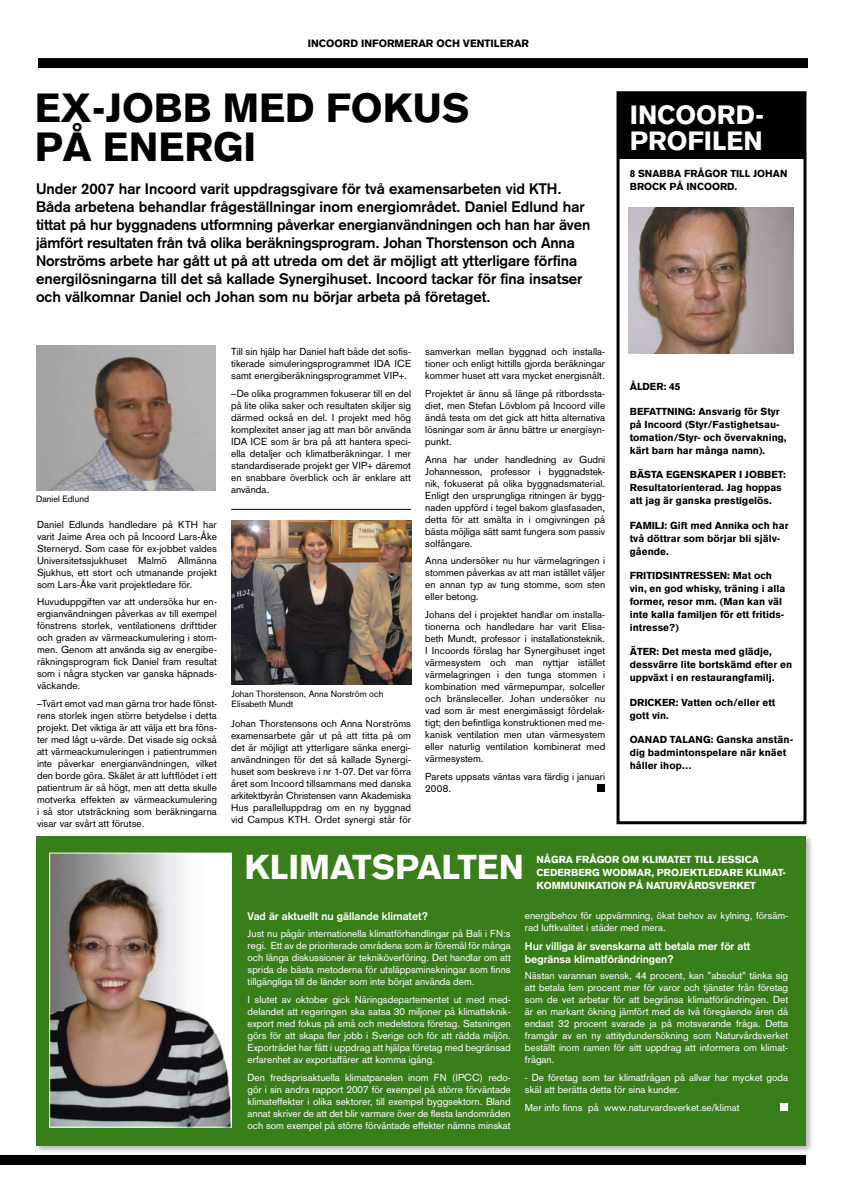
<style>
.page{position:relative;width:842px;height:1191px;background:#fff}
.page>*{position:absolute;margin:0;border:0;box-sizing:border-box;transform-origin:0 0}
.t1{font:900 40px/39px "Akzidenz Grotesk";color:#000}
.t2{font:900 34px "Akzidenz Grotesk";color:#fff}
.t3{font:900 26px/26px "Akzidenz Grotesk";color:#fff}
.t4{font:700 15px/18px "Akzidenz Grotesk";color:#000}
.t5{font:700 11px/13.2px "Akzidenz Grotesk";color:#fff}
.t6{font:900 10.4px "Akzidenz Grotesk";color:#000}
.t7{font:10px/12px "Akzidenz Grotesk";letter-spacing:.005em;color:#000;text-align:justify}
.t8{font:10px/12px "Akzidenz Grotesk";color:#fff;text-align:justify}
.t9{font:900 10px/13px "Akzidenz Grotesk";color:#000}
.t10{font:900 10px/13px "Akzidenz Grotesk";color:#fff}
.t11{font:9px/10px "Akzidenz Grotesk";color:#000}
</style>
<div class="page">
<div style="left:33px;top:834px;width:785px;height:324px;background:#000;opacity:.3"></div>
<div style="left:36px;top:836px;width:770px;height:309px;background:#387e19"></div>
<div style="left:0;top:1155px;width:806px;height:10px;background:#000"></div>
<div style="left:38px;top:58px;width:770px;height:10px;background:#000"></div>
<img style="left:51px;top:854px;width:179px;height:271px">
<div style="left:49px;top:852px;width:183px;height:275px;border:1px solid #fff"></div>
<hr style="left:231px;top:509px;width:180px;height:1px;background:#000">
<img style="left:231px;top:520px;width:180px;height:165px">
<div style="left:616px;top:91px;width:190px;height:733px;border:3px solid #000"></div>
<div style="left:619px;top:93px;width:187px;height:66px;background:#000"></div>
<img style="left:628px;top:207px;width:166px;height:146px">
<img style="left:36px;top:346px;width:179px;height:144px">
<div style="left:597px;top:783px;width:8px;height:8px;background:#000"></div>
<div style="left:781px;top:1102px;width:7px;height:8px;background:#fff"></div>
<p class="t6" style="left:308px;top:37px;width:223px">incoord informerar och ventilerar</p>
<h1 class="t1" style="left:35px;top:88px;width:436px">Ex-jobb med fokus på energi</h1>
<p class="t4" style="left:36px;top:179px;width:556px">Under 2007 har Incoord varit uppdragsgivare för två examensarbeten vid KTH.<br>Båda arbetena behandlar frågeställningar inom energiområdet. Daniel Edlund har tittat på hur byggnadens utformning påverkar energianvändningen och han har även jämfört resultaten från två olika beräkningsprogram. Johan Thorstenson och Anna Norströms arbete har gått ut på att utreda om det är möjligt att ytterligare förfina energilösningarna till det så kallade Synergihuset. Incoord tackar för fina insatser och välkomnar Daniel och Johan som nu börjar arbeta på företaget.</p>
<p class="t11" style="left:36px;top:494px;width:55px">Daniel Edlund</p>
<p class="t7" style="left:37px;top:518px;width:181px">Daniel Edlunds handledare på KTH har varit Jaime Area och på Incoord Lars-Åke Sterneryd. Som case för ex-jobbet valdes Universitetssjukhuset Malmö Allmänna Sjukhus, ett stort och utmanande projekt som Lars-Åke varit projektledare för.</p>
<p class="t7" style="left:37px;top:595px;width:181px">Huvuduppgiften var att undersöka hur en&shy;ergianvändningen påverkas av till exempel fönstrens storlek, ventilationens drifttider och graden av värmeackumulering i stom&shy;men. Genom att använda sig av energibe&shy;räkningsprogram fick Daniel fram resultat som i några stycken var ganska häpnads&shy;väckande.</p>
<p class="t7" style="left:37px;top:697px;width:181px">–Tvärt emot vad man gärna tror hade fönst&shy;rens storlek ingen större betydelse i detta projekt. Det viktiga är att välja ett bra föns&shy;ter med lågt u-värde. Det visade sig också att värmeackumuleringen i patientrummen inte påverkar energianvändningen, vilket den borde göra. Skälet är att luftflödet i ett patientrum är så högt, men att detta skulle motverka effekten av värmeackumulering i så stor utsträckning som beräkningarna visar var svårt att förutse.</p>
<p class="t7" style="left:231px;top:346px;width:181px">Till sin hjälp har Daniel haft både det sofis&shy;tikerade simuleringsprogrammet IDA ICE samt energiberäkningsprogrammet VIP+.</p>
<p class="t7" style="left:231px;top:387px;width:181px">–De olika programmen fokuserar till en del på lite olika saker och resultaten skiljer sig därmed också en del. I projekt med hög komplexitet anser jag att man bör använda IDA ICE som är bra på att hantera speci&shy;ella detaljer och klimatberäkningar. I mer standardiserade projekt ger VIP+ däremot en snabbare överblick och är enklare att använda.</p>
<p class="t11" style="left:231px;top:688px;width:153px">Johan Thorstenson, Anna Norström och<br>Elisabeth Mundt</p>
<p class="t7" style="left:231px;top:717px;width:181px">Johan Thorstensons och Anna Norströms examensarbete går ut på att titta på om det är möjligt att ytterligare sänka energi&shy;användningen för det så kallade Synergi&shy;huset som beskrevs i nr 1-07. Det var förra året som Incoord tillsammans med danska arkitektbyrån Christensen vann Akademiska Hus parallelluppdrag om en ny byggnad vid Campus KTH. Ordet synergi står för</p>
<p class="t7" style="left:425px;top:346px;width:181px">samverkan mellan byggnad och installa&shy;tioner och enligt hittills gjorda beräkningar kommer huset att vara mycket energisnålt.</p>
<p class="t7" style="left:425px;top:387px;width:181px">Projektet är ännu så länge på ritbordssta&shy;diet, men Stefan Lövblom på Incoord ville ändå testa om det gick att hitta alternativa lösningar som är ännu bättre ur energisyn&shy;punkt.</p>
<p class="t7" style="left:425px;top:453px;width:181px">Anna har under handledning av Gudni Johannesson, professor i byggnadstek&shy;nik, fokuserat på olika byggnadsmaterial.<br>Enligt den ursprungliga ritningen är bygg&shy;naden uppförd i tegel bakom glasfasaden, detta för att smälta in i omgivningen på bästa möjliga sätt samt fungera som passiv solfångare.</p>
<p class="t7" style="left:425px;top:555px;width:181px">Anna undersöker nu hur värmelagringen i stommen påverkas av att man istället väljer en annan typ av tung stomme, som sten eller betong.</p>
<p class="t7" style="left:425px;top:608px;width:181px">Johans del i projektet handlar om installa&shy;tionerna och handledare har varit Elisa&shy;beth Mundt, professor i installationsteknik.<br>I Incoords förslag har Synergihuset inget värmesystem och man nyttjar istället värmelagringen i den tunga stommen i kombination med värmepumpar, solceller och bränsleceller. Johan undersöker nu vad som är mest energimässigt fördelak&shy;tigt; den befintliga konstruktionen med me&shy;kanisk ventilation men utan värmesystem eller naturlig ventilation kombinerat med värmesystem.</p>
<p class="t7" style="left:425px;top:770px;width:181px">Parets uppsats väntas vara färdig i januari<br>2008.</p>
<h3 class="t3" style="left:630px;top:101px;width:136px">incoord&shy;profilen</h3>
<p class="t9" style="left:630px;top:167px;width:159px">8 snabba frågor till johan brock på incoord.</p>
<p class="t9" style="left:630px;top:380px;width:52px">Ålder: 45</p>
<p class="t9" style="left:630px;top:405px;width:158px">Befattning: Ansvarig för Styr på Incoord (Styr/Fastighetsau&shy;tomation/Styr- och övervakning, kärt barn har många namn).</p>
<p class="t9" style="left:630px;top:468px;width:158px">Bästa egenskaper i jobb et:<br>Resultatorienterad. Jag hoppas att jag är ganska prestigelös.</p>
<p class="t9" style="left:630px;top:518px;width:160px">Familj: Gift med Annika och har två döttrar som börjar bli själv&shy;gående.</p>
<p class="t9" style="left:630px;top:569px;width:157px">Fritidsintressen: Mat och vin, en god whisky, träning i alla former, resor mm. (Man kan väl inte kalla familjen för ett fritids&shy;intresse?)</p>
<p class="t9" style="left:630px;top:645px;width:164px">Äter: Det mesta med glädje, dessvärre lite bortskämd efter en uppväxt i en restaurangfamilj.</p>
<p class="t9" style="left:630px;top:695px;width:147px">Dricker: Vatten och/eller ett gott vin.</p>
<p class="t9" style="left:630px;top:733px;width:165px">Oanad talang: Ganska anstän&shy;dig badmintonspelare när knäet håller ihop…</p>
<h2 class="t2" style="left:244px;top:846px;width:281px">klimatSpalten</h2>
<p class="t10" style="left:536px;top:853px;width:251px">Några frågor om Klimatet till Jessica<br>Cederberg Wodmar, Projektledare klimat&shy;kommunikation på Naturvårdsverket</p>
<p class="t5" style="left:248px;top:909px;width:182px">Vad är aktuellt nu gällande klimatet?</p>
<p class="t8" style="left:248px;top:928px;width:265px">Just nu pågår internationella klimatförhandlingar på Bali i FN:s regi. Ett av de prioriterade områdena som är föremål för många och långa diskussioner är tekniköverföring. Det handlar om att sprida de bästa metoderna för utsläppsminskningar som finns tillgängliga till de länder som inte börjat använda dem.</p>
<p class="t8" style="left:248px;top:993px;width:265px">I slutet av oktober gick Näringsdepartementet ut med med&shy;delandet att regeringen ska satsa 30 miljoner på klimatteknik&shy;export med fokus på små och medelstora företag. Satsningen görs för att skapa fler jobb i Sverige och för att rädda miljön.<br>Exportrådet har fått i uppdrag att hjälpa företag med begränsad erfarenhet av exportaffärer att komma igång.</p>
<p class="t8" style="left:248px;top:1071px;width:265px">Den fredsprisaktuella klimatpanelen inom FN (IPCC) redo&shy;gör i sin andra rapport 2007 för exempel på större förväntade klimateffekter i olika sektorer, till exempel byggsektorn. Bland annat skriver de att det blir varmare över de flesta landområden och som exempel på större förväntade effekter nämns minskat</p>
<p class="t8" style="left:525px;top:909px;width:265px">energibehov för uppvärmning, ökat behov av kylning, försäm&shy;rad luftkvalitet i städer med mera.</p>
<p class="t5" style="left:525px;top:939px;width:227px">Hur villiga är svenskarna att betala mer för att begränsa klimatförändringen?</p>
<p class="t8" style="left:525px;top:969px;width:265px">Nästan varannan svensk, 44 procent, kan ”absolut” tänka sig att betala fem procent mer för varor och tjänster från företag som de vet arbetar för att begränsa klimatförändringen. Det är en markant ökning jämfört med de två föregående åren då endast 32 procent svarade ja på motsvarande fråga. Detta framgår av en ny attitydundersökning som Naturvårdsverket beställt inom ramen för sitt uppdrag att informera om klimat&shy;frågan.</p>
<p class="t8" style="left:525px;top:1071px;width:265px">- De företag som tar klimatfrågan på allvar har mycket goda skäl att berätta detta för sina kunder.</p>
<p class="t8" style="left:525px;top:1101px;width:216px">Mer info finns på www.naturvardsverket.se/klimat</p>
</div>
